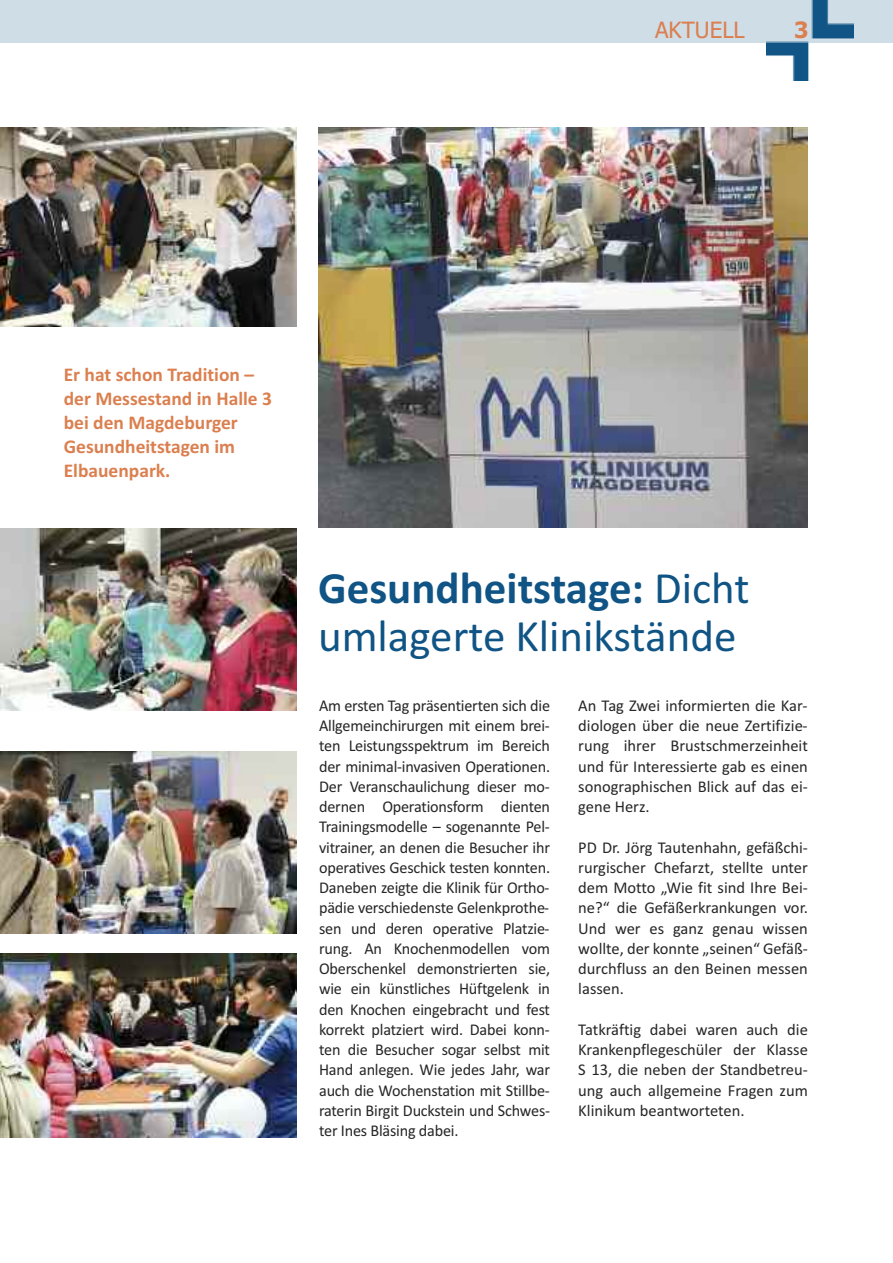
<style>
.page{position:relative;width:893px;height:1263px;background:#fff}
.page>*{position:absolute;margin:0;border:0;box-sizing:border-box;transform-origin:0 0}
.t1{font:45px/48px "Calibri";color:#0f5485}
.t2{font:22.5px "Tahoma";color:#db7f4f}
.t3{font:700 22.5px "Tahoma";color:#db7f4f}
.t4{font:700 19.5px/24px "Calibri";color:#db7f4f}
.t5{font:16.5px/20.2px "Calibri";color:#272627;text-align:justify}
.s1{font-weight:700}
</style>
<div class="page">
<img style="left:318px;top:128px;width:490px;height:399px">
<div style="left:0;top:0;width:893px;height:43px;background:#cfdde7"></div>
<img style="left:766px;top:0;width:88px;height:80px">
<img style="left:0;top:954px;width:297px;height:183px">
<img style="left:0;top:751px;width:297px;height:183px">
<img style="left:0;top:529px;width:297px;height:182px">
<img style="left:1px;top:128px;width:296px;height:198px">
<h2 class="t2" style="left:655px;top:17px;width:91px">AKTUELL</h2>
<h2 class="t3" style="left:794px;top:17px;width:16px">3</h2>
<p class="t4" style="left:64px;top:362px;width:210px">Er hat schon Tradition – der Messestand in Halle 3 bei den Magdeburger<br>Gesundheitstagen im<br>Elbauenpark.</p>
<h1 class="t1" style="left:318px;top:563px;width:433px"><span class="s1">Gesundheitstage:</span> Dicht umlagerte Klinikstände</h1>
<p class="t5" style="left:319px;top:695px;width:232px">Am ersten Tag präsentierten sich die Allgemeinchirurgen mit einem brei&shy;ten Leistungsspektrum im Bereich der minimal-invasiven Operationen.<br>Der Veranschaulichung dieser mo&shy;dernen Operationsform dienten Trainingsmodelle – sogenannte Pel&shy;vitrainer, an denen die Besucher ihr operatives Geschick testen konnten.<br>Daneben zeigte die Klinik für Ortho&shy;pädie verschiedenste Gelenkprothe&shy;sen und deren operative Platzie&shy;rung. An Knochenmodellen vom Oberschenkel demonstrierten sie, wie ein künstliches Hüftgelenk in den Knochen eingebracht und fest korrekt platziert wird. Dabei konn&shy;ten die Besucher sogar selbst mit Hand anlegen. Wie jedes Jahr, war auch die Wochenstation mit Stillbe&shy;raterin Birgit Duckstein und Schwes&shy;ter Ines Bläsing dabei.</p>
<p class="t5" style="left:578px;top:695px;width:231px">An Tag Zwei informierten die Kar&shy;diologen über die neue Zertifizie&shy;rung ihrer Brustschmerzeinheit und für Interessierte gab es einen sonographischen Blick auf das ei&shy;gene Herz.</p>
<p class="t5" style="left:578px;top:837px;width:231px">PD Dr. Jörg Tautenhahn, gefäßchi&shy;rurgischer Chefarzt, stellte unter dem Motto „Wie fit sind Ihre Bei&shy;ne?“ die Gefäßerkrankungen vor.<br>Und wer es ganz genau wissen wollte, der konnte „seinen“ Gefäß&shy;durchfluss an den Beinen messen lassen.</p>
<p class="t5" style="left:578px;top:1019px;width:231px">Tatkräftig dabei waren auch die Krankenpflegeschüler der Klasse S 13, die neben der Standbetreu&shy;ung auch allgemeine Fragen zum Klinikum beantworteten.</p>
</div>
